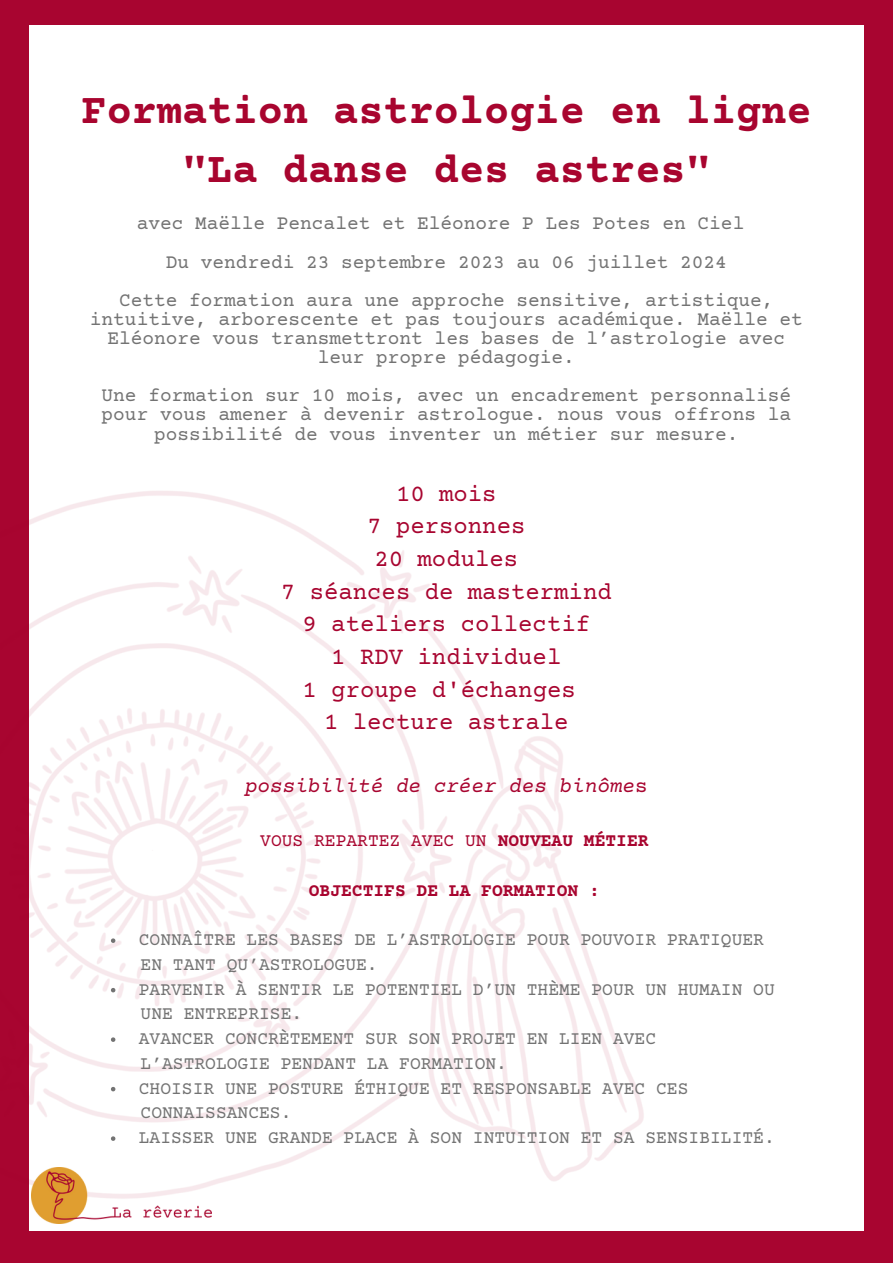
<style>
.page{position:relative;width:893px;height:1264px;background:#fff}
.page>*{position:absolute;margin:0;border:0;box-sizing:border-box;transform-origin:0 0}
.t1{font:700 42px "Courier Prime";color:#a8052f}
.t2{font:24px "Courier Prime";color:#a80530}
.t3{font:italic 21px "Courier Prime";color:#a80530}
.t4{font:19.5px/19px "Courier Prime";color:#737373;text-align:center}
.t5{font:18px "Courier Prime";color:#737373}
.t6{font:18px "Courier Prime";color:#a8052f}
.t7{font:700 18px "Courier Prime";color:#a8052f}
.s1{font-style:normal}
.s2{font-weight:700}
</style>
<div class="page">
<div style="left:0;top:0;width:892px;height:1262px;background:#a80530"></div>
<div style="left:29px;top:25px;width:834px;height:1205px;background:#fff"></div>
<img style="left:29px;top:491px;width:834px;height:740px">
<img style="left:32px;top:1167px;width:179px;height:56px">
<svg style="left:111px;top:938px;width:4px;height:4px"></svg>
<svg style="left:111px;top:987px;width:4px;height:5px"></svg>
<svg style="left:111px;top:1037px;width:4px;height:4px"></svg>
<svg style="left:111px;top:1086px;width:4px;height:5px"></svg>
<svg style="left:111px;top:1136px;width:4px;height:4px"></svg>
<p class="t1" style="left:81px;top:90px;width:731px">Formation astrologie en ligne</p>
<p class="t1" style="left:182px;top:149px;width:530px">"La danse des astres"</p>
<p class="t4" style="left:137px;top:215px;width:609px">avec Maëlle Pencalet et Eléonore P Les Potes en Ciel</p>
<p class="t4" style="left:166px;top:254px;width:562px">Du vendredi 23 septembre 2023 au 06 juillet 2024</p>
<p class="t4" style="left:119px;top:292px;width:656px">Cette formation aura une approche sensitive, artistique,</p>
<p class="t4" style="left:90px;top:311px;width:714px">intuitive, arborescente et pas toujours académique. Maëlle et<br>Eléonore vous transmettront les bases de l’astrologie avec leur propre pédagogie.</p>
<p class="t4" style="left:102px;top:387px;width:691px">Une formation sur 10 mois, avec un encadrement personnalisé</p>
<p class="t4" style="left:102px;top:406px;width:691px">pour vous amener à devenir astrologue. nous vous offrons la</p>
<p class="t4" style="left:154px;top:426px;width:585px">possibilité de vous inventer un métier sur mesure.</p>
<p class="t2" style="left:396px;top:482px;width:102px">10 mois</p>
<p class="t2" style="left:367px;top:514px;width:160px">7 personnes</p>
<p class="t2" style="left:374px;top:547px;width:145px">20 modules</p>
<p class="t2" style="left:281px;top:580px;width:332px">7 séances de mastermind</p>
<p class="t2" style="left:302px;top:612px;width:289px">9 ateliers collectif</p>
<p class="t2" style="left:331px;top:645px;width:231px">1 RDV individuel</p>
<p class="t2" style="left:302px;top:677px;width:275px">1 groupe d'échanges</p>
<p class="t2" style="left:324px;top:710px;width:246px">1 lecture astrale</p>
<p class="t3" style="left:245px;top:775px;width:404px">possibilité de créer des binôme<span class="s1">s</span></p>
<p class="t6" style="left:260px;top:832px;width:390px">VOUS REPARTEZ AVEC UN <span class="s2">NOUVEAU MÉTIER</span></p>
<p class="t7" style="left:309px;top:881px;width:292px">OBJECTIFS DE LA FORMATION :</p>
<p class="t5" style="left:139px;top:931px;width:626px">CONNAÎTRE LES BASES DE L’ASTROLOGIE POUR POUVOIR PRATIQUER</p>
<p class="t5" style="left:139px;top:980px;width:637px">PARVENIR À SENTIR LE POTENTIEL D’UN THÈME POUR UN HUMAIN OU</p>
<p class="t5" style="left:139px;top:1030px;width:519px">AVANCER CONCRÈTEMENT SUR SON PROJET EN LIEN AVEC</p>
<p class="t5" style="left:139px;top:1079px;width:551px">CHOISIR UNE POSTURE ÉTHIQUE ET RESPONSABLE AVEC CES</p>
<p class="t5" style="left:139px;top:1129px;width:637px">LAISSER UNE GRANDE PLACE À SON INTUITION ET SA SENSIBILITÉ.</p>
<p class="t5" style="left:141px;top:955px;width:239px">EN TANT QU’ASTROLOGUE.</p>
<p class="t5" style="left:141px;top:1005px;width:163px">UNE ENTREPRISE.</p>
<p class="t5" style="left:141px;top:1054px;width:368px">L’ASTROLOGIE PENDANT LA FORMATION.</p>
<p class="t5" style="left:141px;top:1104px;width:152px">CONNAISSANCES.</p>
</div>
